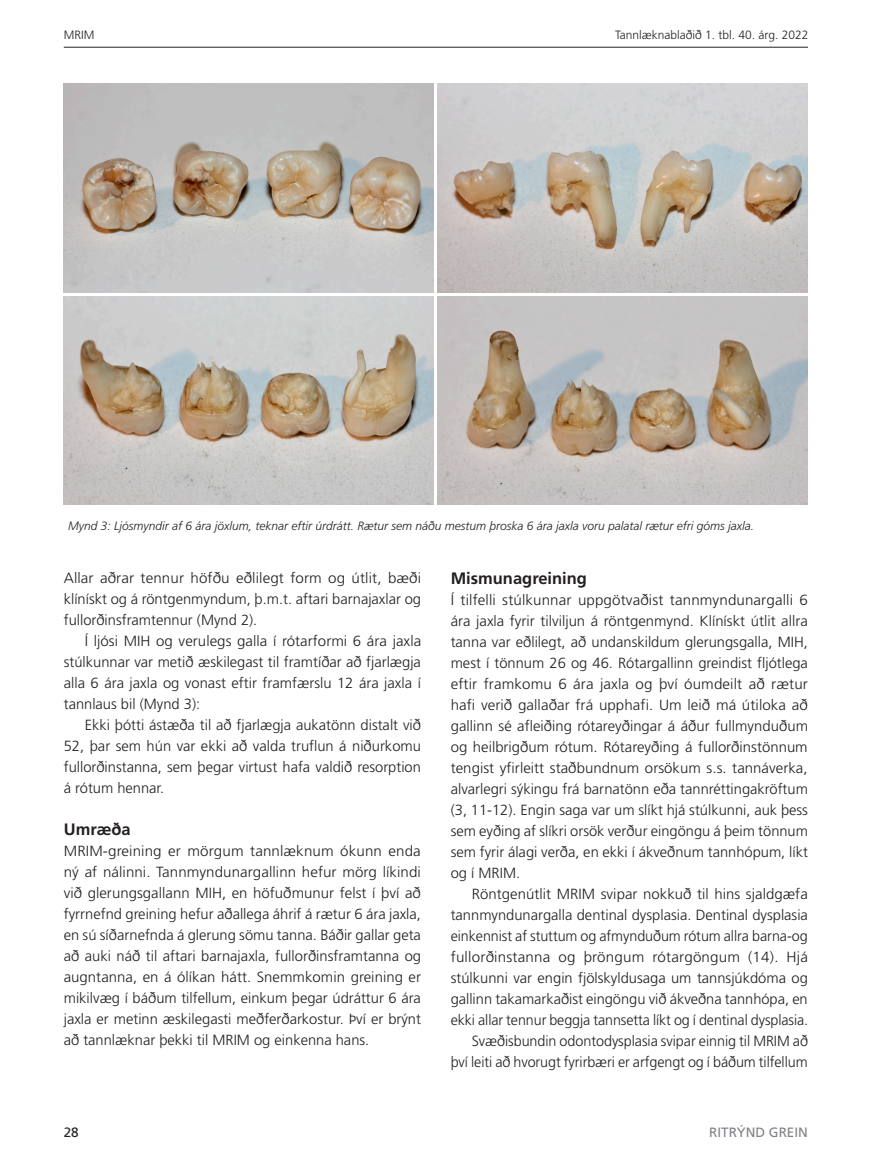
<style>
.page{position:relative;width:893px;height:1170px;background:#fff}
.page>*{position:absolute;margin:0;border:0;box-sizing:border-box;transform-origin:0 0}
.t1{font:700 16.5px "Frutiger LT Std";color:#231f20}
.t2{font:300 14.7px/21px "Frutiger LT Std";color:#231f20;text-align:justify}
.t3{font:13.5px "Frutiger LT Std";color:#808285}
.t4{font:13.5px "Frutiger LT Std";color:#231f20}
.t5{font:italic 300 12px "Frutiger LT Std";color:#231f20}
.t6{font:300 12px "Frutiger LT Std";color:#231f20}
</style>
<div class="page">
<hr style="left:64px;top:47px;width:744px;height:1px;background:#231f20">
<img style="left:64px;top:84px;width:370px;height:208px">
<img style="left:64px;top:296px;width:370px;height:209px">
<img style="left:438px;top:84px;width:370px;height:208px">
<img style="left:438px;top:296px;width:370px;height:209px">
<p class="t6" style="left:64px;top:28px;width:32px">MRIM</p>
<p class="t6" style="left:615px;top:28px;width:195px">Tannlæknablaðið 1. tbl. 40. árg. 2022</p>
<p class="t5" style="left:68px;top:519px;width:688px">Mynd 3: Ljósmyndir af 6 ára jöxlum, teknar eftir úrdrátt. Rætur sem náðu mestum þroska 6 ára jaxla voru palatal rætur efri góms jaxla.</p>
<p class="t2" style="left:64px;top:567px;width:359px">Allar aðrar tennur höfðu eðlilegt form og útlit, bæði klínískt og á röntgenmyndum, þ.m.t. aftari barnajaxlar og fullorðinsframtennur (Mynd 2).</p>
<p class="t2" style="left:64px;top:630px;width:359px;text-indent:21px">Í ljósi MIH og verulegs galla í rótarformi 6 ára jaxla stúlkunnar var metið æskilegast til framtíðar að fjarlægja alla 6 ára jaxla og vonast eftir framfærslu 12 ára jaxla í tannlaus bil (Mynd 3):</p>
<p class="t2" style="left:64px;top:714px;width:359px;text-indent:21px">Ekki þótti ástæða til að fjarlægja aukatönn distalt við 52, þar sem hún var ekki að valda truflun á niðurkomu fullorðinstanna, sem þegar virtust hafa valdið resorption á rótum hennar.</p>
<p class="t1" style="left:64px;top:819px;width:68px">Umræða</p>
<p class="t2" style="left:64px;top:840px;width:359px">MRIM-greining er mörgum tannlæknum ókunn enda ný af nálinni. Tannmyndunargallinn hefur mörg líkindi við glerungsgallann MIH, en höfuðmunur felst í því að fyrrnefnd greining hefur aðallega áhrif á rætur 6 ára jaxla, en sú síðarnefnda á glerung sömu tanna. Báðir gallar geta að auki náð til aftari barnajaxla, fullorðinsframtanna og augntanna, en á ólíkan hátt. Snemmkomin greining er mikilvæg í báðum tilfellum, einkum þegar údráttur 6 ára jaxla er metinn æskilegasti meðferðarkostur. Því er brýnt að tannlæknar þekki til MRIM og einkenna hans.</p>
<p class="t1" style="left:451px;top:568px;width:138px">Mismunagreining</p>
<p class="t2" style="left:451px;top:589px;width:359px">Í tilfelli stúlkunnar uppgötvaðist tannmyndunargalli 6 ára jaxla fyrir tilviljun á röntgenmynd. Klínískt útlit allra tanna var eðlilegt, að undanskildum glerungsgalla, MIH, mest í tönnum 26 og 46. Rótargallinn greindist fljótlega eftir framkomu 6 ára jaxla og því óumdeilt að rætur hafi verið gallaðar frá upphafi. Um leið má útiloka að gallinn sé afleiðing rótareyðingar á áður fullmynduðum og heilbrigðum rótum. Rótareyðing á fullorðinstönnum tengist yfirleitt staðbundnum orsökum s.s. tannáverka, alvarlegri sýkingu frá barnatönn eða tannréttingakröftum (3, 11-12). Engin saga var um slíkt hjá stúlkunni, auk þess sem eyðing af slíkri orsök verður eingöngu á þeim tönnum sem fyrir álagi verða, en ekki í ákveðnum tannhópum, líkt og í MRIM.</p>
<p class="t2" style="left:451px;top:883px;width:359px;text-align:right">Röntgenútlit MRIM svipar nokkuð til hins sjaldgæfa tannmyndunargalla dentinal dysplasia. Dentinal dysplasia einkennist af stuttum og afmynduðum rótum allra barna-og fullorðinstanna og þröngum rótargöngum (14). Hjá stúlkunni var engin fjölskyldusaga um tannsjúkdóma og gallinn takamarkaðist eingöngu við ákveðna tannhópa, en ekki allar tennur beggja tannsetta líkt og í dentinal dysplasia.<br>Svæðisbundin odontodysplasia svipar einnig til MRIM að<br>því leiti að hvorugt fyrirbæri er arfgengt og í báðum tilfellum</p>
<p class="t4" style="left:64px;top:1124px;width:17px">28</p>
<p class="t3" style="left:709px;top:1124px;width:100px">RITRÝND GREIN</p>
</div>
